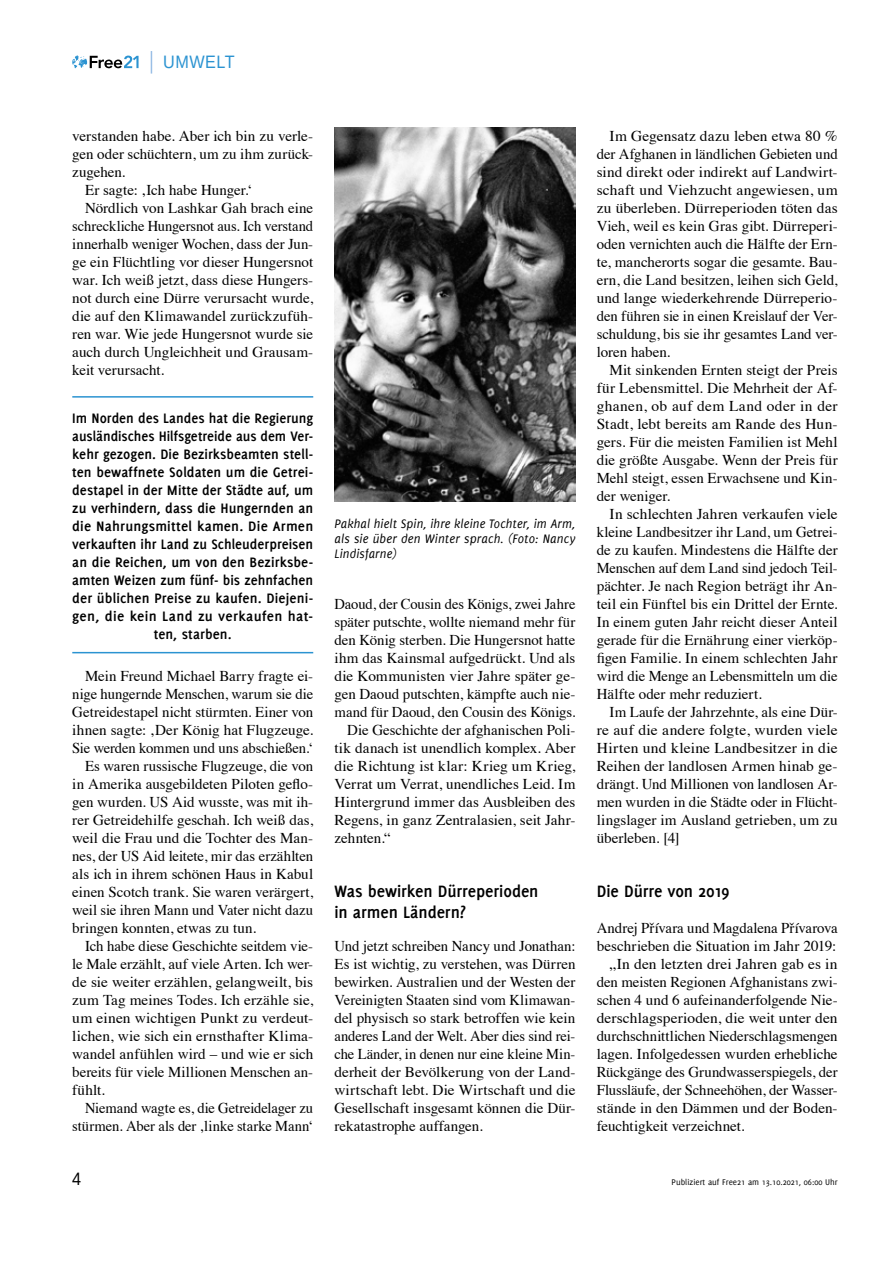
<style>
.page{position:relative;width:893px;height:1263px;background:#fff}
.page>*{position:absolute;margin:0;border:0;box-sizing:border-box;transform-origin:0 0}
.t1{font:700 18px/21px "Delicious";letter-spacing:-.005em;color:#000}
.t2{font:18px "Liberation Sans";letter-spacing:.03em;color:#2b93d1;scale:.9 1}
.t3{font:18px "Liberation Sans";color:#000;scale:.9 1}
.t4{font:15px/18px "Times";color:#000;text-align:justify}
.t5{font:700 15px/18px "Delicious";letter-spacing:.005em;color:#000;text-align:center}
.t6{font:15px "Times";color:#000;scale:1.04 1}
.t7{font:italic 13.5px/15px "Delicious";letter-spacing:.01em;color:#000;text-align:justify;scale:.96 1}
.t8{font:9px "Delicious";color:#000}
</style>
<div class="page">
<svg style="left:72px;top:55px;width:67px;height:13px"></svg>
<svg style="left:151px;top:51px;width:1px;height:23px"></svg>
<hr style="left:72px;top:396px;width:241px;height:2px;background:#2b93d1">
<hr style="left:72px;top:652px;width:241px;height:1px;background:#2b93d1">
<img style="left:334px;top:127px;width:241px;height:374px">
<p class="t2" style="left:163px;top:51px;width:81px">UMWELT</p>
<p class="t4" style="left:72px;top:126px;width:242px">verstanden habe. Aber ich bin zu verle-</p>
<p class="t4" style="left:72px;top:144px;width:242px">gen oder schüchtern, um zu ihm zurück-</p>
<p class="t4" style="left:72px;top:162px;width:55px">zugehen.</p>
<p class="t4" style="left:85px;top:180px;width:169px">Er sagte: ‚Ich habe Hunger.‘</p>
<p class="t4" style="left:85px;top:198px;width:230px">Nördlich von Lashkar Gah brach eine</p>
<p class="t4" style="left:72px;top:216px;width:242px">schreckliche Hungersnot aus. Ich verstand</p>
<p class="t4" style="left:72px;top:234px;width:242px">innerhalb weniger Wochen, dass der Jun-</p>
<p class="t4" style="left:72px;top:252px;width:242px">ge ein Flüchtling vor dieser Hungersnot</p>
<p class="t4" style="left:72px;top:270px;width:242px">war. Ich weiß jetzt, dass diese Hungers-</p>
<p class="t4" style="left:72px;top:288px;width:242px">not durch eine Dürre verursacht wurde,</p>
<p class="t4" style="left:72px;top:306px;width:242px">die auf den Klimawandel zurückzufüh-</p>
<p class="t4" style="left:72px;top:324px;width:242px">ren war. Wie jede Hungersnot wurde sie</p>
<p class="t4" style="left:72px;top:342px;width:242px">auch durch Ungleichheit und Grausam-</p>
<p class="t4" style="left:72px;top:360px;width:93px">keit verursacht.</p>
<p class="t5" style="left:72px;top:409px;width:242px">Im Norden des Landes hat die Regierung ausländisches Hilfsgetreide aus dem Ver&shy;kehr gezogen. Die Bezirksbeamten stell&shy;ten bewaffnete Soldaten um die Getrei&shy;destapel in der Mitte der Städte auf, um zu verhindern, dass die Hungernden an die Nahrungsmittel kamen. Die Armen verkauften ihr Land zu Schleuderpreisen an die Reichen, um von den Bezirksbe&shy;amten Weizen zum fünf- bis zehnfachen der üblichen Preise zu kaufen. Diejeni&shy;gen, die kein Land zu verkaufen hat&shy;ten, starben.</p>
<p class="t4" style="left:85px;top:666px;width:230px">Mein Freund Michael Barry fragte ei-</p>
<p class="t4" style="left:72px;top:684px;width:242px">nige hungernde Menschen, warum sie die</p>
<p class="t4" style="left:72px;top:702px;width:242px">Getreidestapel nicht stürmten. Einer von</p>
<p class="t4" style="left:72px;top:720px;width:242px">ihnen sagte: ‚Der König hat Flugzeuge.</p>
<p class="t4" style="left:72px;top:738px;width:242px">Sie werden kommen und uns abschießen.‘</p>
<p class="t4" style="left:85px;top:756px;width:230px">Es waren russische Flugzeuge, die von</p>
<p class="t4" style="left:72px;top:774px;width:242px">in Amerika ausgebildeten Piloten geflo-</p>
<p class="t4" style="left:72px;top:792px;width:242px">gen wurden. US Aid wusste, was mit ih-</p>
<p class="t4" style="left:72px;top:810px;width:242px">rer Getreidehilfe geschah. Ich weiß das,</p>
<p class="t4" style="left:72px;top:828px;width:242px">weil die Frau und die Tochter des Man-</p>
<p class="t4" style="left:72px;top:846px;width:242px">nes, der US Aid leitete, mir das erzählten</p>
<p class="t4" style="left:72px;top:864px;width:242px">als ich in ihrem schönen Haus in Kabul</p>
<p class="t4" style="left:72px;top:882px;width:242px">einen Scotch trank. Sie waren verärgert,</p>
<p class="t4" style="left:72px;top:900px;width:242px">weil sie ihren Mann und Vater nicht dazu</p>
<p class="t4" style="left:72px;top:918px;width:185px">bringen konnten, etwas zu tun.</p>
<p class="t4" style="left:85px;top:936px;width:230px">Ich habe diese Geschichte seitdem vie-</p>
<p class="t4" style="left:72px;top:954px;width:242px">le Male erzählt, auf viele Arten. Ich wer-</p>
<p class="t4" style="left:72px;top:972px;width:242px">de sie weiter erzählen, gelangweilt, bis</p>
<p class="t4" style="left:72px;top:990px;width:242px">zum Tag meines Todes. Ich erzähle sie,</p>
<p class="t6" style="left:72px;top:1004px;width:233px">um einen wichtigen Punkt zu verdeut-</p>
<p class="t4" style="left:72px;top:1026px;width:242px">lichen, wie sich ein ernsthafter Klima-</p>
<p class="t4" style="left:72px;top:1044px;width:242px">wandel anfühlen wird – und wie er sich</p>
<p class="t4" style="left:72px;top:1062px;width:242px">bereits für viele Millionen Menschen an-</p>
<p class="t4" style="left:72px;top:1080px;width:34px">fühlt.</p>
<p class="t4" style="left:85px;top:1098px;width:230px">Niemand wagte es, die Getreidelager zu</p>
<p class="t4" style="left:72px;top:1116px;width:242px">stürmen. Aber als der ‚linke starke Mann‘</p>
<p class="t7" style="left:334px;top:516px;width:253px">Pakhal hielt Spin, ihre kleine Tochter, im Arm, als sie über den Winter sprach. (Foto: Nancy Lindisfarne)</p>
<p class="t4" style="left:334px;top:594px;width:242px">Daoud, der Cousin des Königs, zwei Jahre</p>
<p class="t4" style="left:334px;top:612px;width:242px">später putschte, wollte niemand mehr für</p>
<p class="t4" style="left:334px;top:630px;width:242px">den König sterben. Die Hungersnot hatte</p>
<p class="t4" style="left:334px;top:648px;width:242px">ihm das Kainsmal aufgedrückt. Und als</p>
<p class="t4" style="left:334px;top:666px;width:242px">die Kommunisten vier Jahre später ge-</p>
<p class="t4" style="left:334px;top:684px;width:242px">gen Daoud putschten, kämpfte auch nie-</p>
<p class="t4" style="left:334px;top:702px;width:242px">mand für Daoud, den Cousin des Königs.</p>
<p class="t4" style="left:347px;top:720px;width:230px">Die Geschichte der afghanischen Poli-</p>
<p class="t4" style="left:334px;top:738px;width:242px">tik danach ist unendlich komplex. Aber</p>
<p class="t4" style="left:334px;top:756px;width:242px">die Richtung ist klar: Krieg um Krieg,</p>
<p class="t4" style="left:334px;top:774px;width:242px">Verrat um Verrat, unendliches Leid. Im</p>
<p class="t4" style="left:334px;top:792px;width:242px">Hintergrund immer das Ausbleiben des</p>
<p class="t4" style="left:334px;top:810px;width:242px">Regens, in ganz Zentralasien, seit Jahr-</p>
<p class="t4" style="left:334px;top:828px;width:58px">zehnten.“</p>
<p class="t1" style="left:334px;top:881px;width:206px">Was bewirken Dürreperioden in armen Ländern?</p>
<p class="t4" style="left:334px;top:936px;width:242px">Und jetzt schreiben Nancy und Jonathan:<br>Es ist wichtig, zu verstehen, was Dürren bewirken. Australien und der Westen der Vereinigten Staaten sind vom Klimawan&shy;del physisch so stark betroffen wie kein anderes Land der Welt. Aber dies sind rei&shy;che Länder, in denen nur eine kleine Min&shy;derheit der Bevölkerung von der Land&shy;wirtschaft lebt. Die Wirtschaft und die Gesellschaft insgesamt können die Dür&shy;rekatastrophe auffangen.</p>
<p class="t4" style="left:597px;top:126px;width:242px;text-indent:13px">Im Gegensatz dazu leben etwa 80 % der Afghanen in ländlichen Gebieten und sind direkt oder indirekt auf Landwirt&shy;schaft und Viehzucht angewiesen, um zu überleben. Dürreperioden töten das Vieh, weil es kein Gras gibt. Dürreperi&shy;oden vernichten auch die Hälfte der Ern&shy;te, mancherorts sogar die gesamte. Bau&shy;ern, die Land besitzen, leihen sich Geld, und lange wiederkehrende Dürreperio&shy;den führen sie in einen Kreislauf der Ver&shy;schuldung, bis sie ihr gesamtes Land ver&shy;loren haben.</p>
<p class="t4" style="left:597px;top:360px;width:242px;text-indent:13px">Mit sinkenden Ernten steigt der Preis für Lebensmittel. Die Mehrheit der Af&shy;ghanen, ob auf dem Land oder in der Stadt, lebt bereits am Rande des Hun&shy;gers. Für die meisten Familien ist Mehl die größte Ausgabe. Wenn der Preis für Mehl steigt, essen Erwachsene und Kin&shy;der weniger.</p>
<p class="t4" style="left:597px;top:504px;width:242px;text-indent:13px">In schlechten Jahren verkaufen viele kleine Landbesitzer ihr Land, um Getrei&shy;de zu kaufen. Mindestens die Hälfte der Menschen auf dem Land sind jedoch Teil&shy;pächter. Je nach Region beträgt ihr An&shy;teil ein Fünftel bis ein Drittel der Ernte.<br>In einem guten Jahr reicht dieser Anteil gerade für die Ernährung einer vierköp&shy;figen Familie. In einem schlechten Jahr wird die Menge an Lebensmitteln um die Hälfte oder mehr reduziert.</p>
<p class="t4" style="left:597px;top:702px;width:242px;text-indent:13px">Im Laufe der Jahrzehnte, als eine Dür&shy;re auf die andere folgte, wurden viele Hirten und kleine Landbesitzer in die Reihen der landlosen Armen hinab ge&shy;drängt. Und Millionen von landlosen Ar&shy;men wurden in die Städte oder in Flücht&shy;lingslager im Ausland getrieben, um zu überleben. [4]</p>
<p class="t1" style="left:597px;top:881px;width:134px">Die Dürre von 2019</p>
<p class="t4" style="left:597px;top:918px;width:242px">Andrej Přívara und Magdalena Přívarova</p>
<p class="t4" style="left:597px;top:936px;width:241px">beschrieben die Situation im Jahr 2019:</p>
<p class="t4" style="left:609px;top:954px;width:230px">„In den letzten drei Jahren gab es in</p>
<p class="t4" style="left:597px;top:972px;width:242px">den meisten Regionen Afghanistans zwi-</p>
<p class="t4" style="left:597px;top:990px;width:242px">schen 4 und 6 aufeinanderfolgende Nie-</p>
<p class="t4" style="left:597px;top:1008px;width:242px">derschlagsperioden, die weit unter den</p>
<p class="t4" style="left:597px;top:1026px;width:242px">durchschnittlichen Niederschlagsmengen</p>
<p class="t4" style="left:597px;top:1044px;width:242px">lagen. Infolgedessen wurden erhebliche</p>
<p class="t4" style="left:597px;top:1062px;width:242px">Rückgänge des Grundwasserspiegels, der</p>
<p class="t4" style="left:597px;top:1080px;width:242px">Flussläufe, der Schneehöhen, der Wasser-</p>
<p class="t4" style="left:597px;top:1098px;width:242px">stände in den Dämmen und der Boden-</p>
<p class="t4" style="left:597px;top:1116px;width:149px">feuchtigkeit verzeichnet.</p>
<p class="t3" style="left:72px;top:1168px;width:12px">4</p>
<p class="t8" style="left:672px;top:1177px;width:168px">Publiziert auf Free21 am 13.10.2021, 06:00 Uhr</p>
</div>
